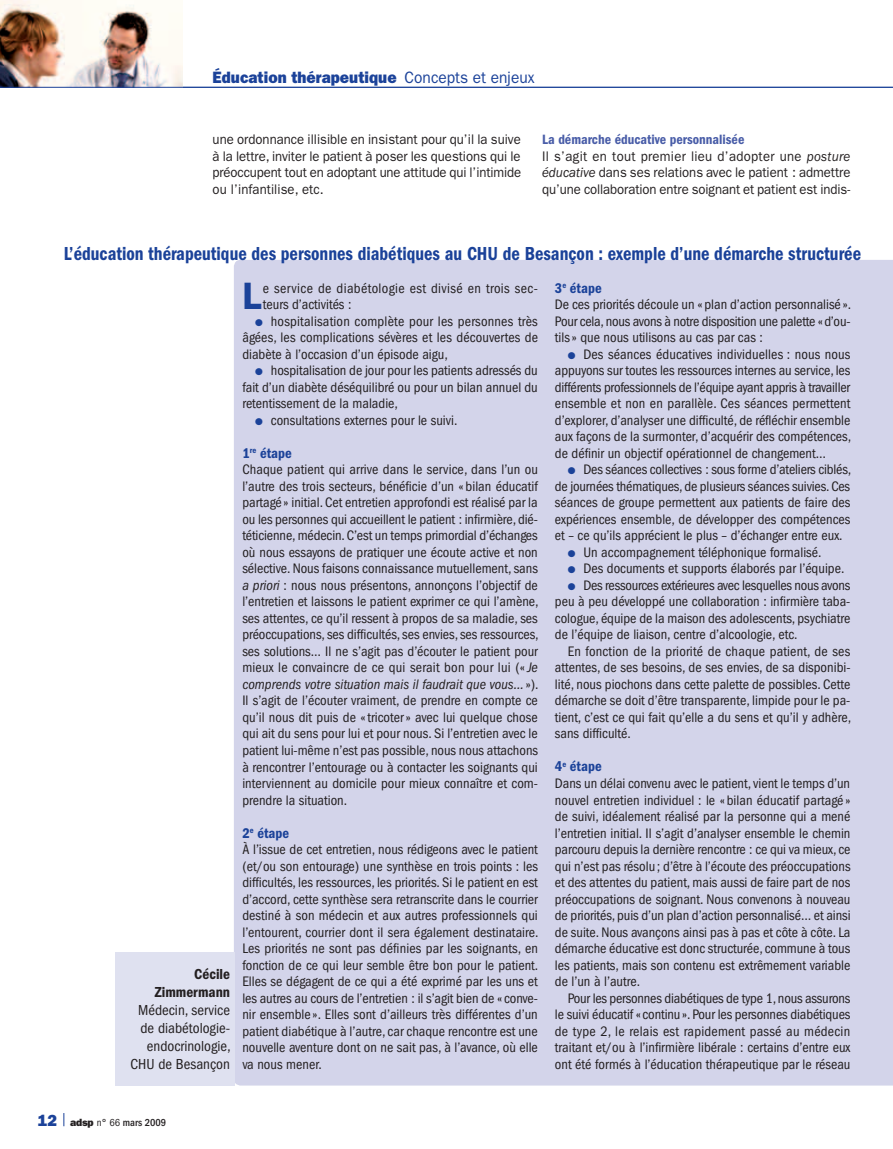
<style>
.page{position:relative;width:893px;height:1149px;background:#fff}
.page>*{position:absolute;margin:0;border:0;box-sizing:border-box;transform-origin:0 0}
.t1{font:600 38.25px "ITC Franklin Gothic Std";color:#1b4299}
.t2{font:19.5px "ITC Franklin Gothic Std Dm Cd";color:#1b4299;scale:.94 1}
.t3{font:16.5px "ITC Franklin Gothic Std Hvy";color:#1b4299;scale:.94 1}
.t4{font:condensed 15px/18px "ITC Franklin Gothic Std";color:#231f20;text-align:right}
.t5{font:15px/18px "ITC Franklin Gothic Std Dm Cd";color:#231f20;text-align:right}
.t6{font:14.55px "ITC Franklin Gothic Std Dm Cd";color:#1b4299}
.t7{font:condensed 14.25px/16.5px "ITC Franklin Gothic Std";color:#231f20;text-align:justify}
.t8{font:condensed 14.25px/16.5px "ITC Franklin Gothic Std";letter-spacing:.025em;color:#231f20}
.t9{font:13.95px/16.5px "ITC Franklin Gothic Std";letter-spacing:-.005em;color:#231f20;text-align:justify;scale:.94 1}
.t10{font:13.95px "ITC Franklin Gothic Std Dm Cd";color:#495da8}
.t11{font:500 condensed 10.5px "ITC Franklin Gothic Std";color:#231f20}
.s1{font-family:"ITC Franklin Gothic Std"}
.s2{font-style:italic}
.s3{color:#1b4299}
.s4{font-family:"ITC Franklin Gothic Std Hvy";font-weight:400;font-stretch:normal;font-size:16.2px;color:#1b4299}
.s5{font-family:"ITC Franklin Gothic Std Hvy";font-weight:400;font-stretch:normal}
.s6{font-weight:400}
</style>
<div class="page">
<svg style="left:64px;top:1113px;width:1px;height:12px"></svg>
<img style="left:0;top:0;width:183px;height:87px">
<hr style="left:0;top:87px;width:893px;height:1px;background:#1b4299">
<div style="left:234px;top:260px;width:659px;height:825px;background:#d3d4ea"></div>
<div style="left:115px;top:951px;width:119px;height:134px;background:#dfe1f0"></div>
<p class="t3" style="left:213px;top:68px;width:344px">Éducation thérapeutique <span class="s1">Concepts et enjeux</span></p>
<p class="t9" style="left:213px;top:131px;width:330px">une ordonnance illisible en insistant pour qu’il la suive à la lettre, inviter le patient à poser les questions qui le préoccupent tout en adoptant une attitude qui l’intimide ou l’infantilise, etc.</p>
<p class="t10" style="left:542px;top:131px;width:204px">La démarche éducative personnalisée</p>
<p class="t9" style="left:542px;top:148px;width:329px">Il s’agit en tout premier lieu d’adopter une <span class="s2">posture éducative</span> dans ses relations avec le patient : admettre qu’une collaboration entre soignant et patient est indis-</p>
<h2 class="t2" style="left:64px;top:242px;width:850px">L’éducation thérapeutique des personnes diabétiques au CHU de Besançon : exemple d’une démarche structurée</h2>
<h1 class="t1" style="left:242px;top:273px;width:21px">L</h1>
<p class="t8" style="left:263px;top:280px;width:277px">e service de diabétologie est divisé en trois sec&shy;teurs d’activités :</p>
<p class="t7" style="left:242px;top:313px;width:297px;text-indent:13px"><span class="s3">●</span> hospitalisation complète pour les personnes très âgées, les complications sévères et les découvertes de diabète à l’occasion d’un épisode aigu,</p>
<p class="t7" style="left:242px;top:362px;width:297px;text-indent:13px"><span class="s3">●</span> hospitalisation de jour pour les patients adressés du fait d’un diabète déséquilibré ou pour un bilan annuel du retentissement de la maladie,</p>
<p class="t7" style="left:255px;top:412px;width:204px"><span class="s3">●</span> consultations externes pour le suivi.</p>
<p class="t6" style="left:242px;top:444px;width:51px">1<sup>re</sup> étape</p>
<p class="t7" style="left:242px;top:461px;width:298px">Chaque patient qui arrive dans le service, dans l’un ou l’autre des trois secteurs, bénéficie d’un « bilan éducatif partagé » initial. Cet entretien approfondi est réalisé par la ou les personnes qui accueillent le patient : infirmière, dié&shy;téticienne, médecin. C’est un temps primordial d’échanges où nous essayons de pratiquer une écoute active et non sélective. Nous faisons connaissance mutuellement, sans <span class="s2">a priori</span> : nous nous présentons, annonçons l’objectif de l’entretien et laissons le patient exprimer ce qui l’amène, ses attentes, ce qu’il ressent à propos de sa maladie, ses préoccupations, ses difficultés, ses envies, ses ressources, ses solutions… Il ne s’agit pas d’écouter le patient pour mieux le convaincre de ce qui serait bon pour lui («<span class="s2">Je comprends votre situation mais il faudrait que vous…</span>»).<br>Il s’agit de l’écouter vraiment, de prendre en compte ce qu’il nous dit puis de «tricoter» avec lui quelque chose qui ait du sens pour lui et pour nous. Si l’entretien avec le patient lui-même n’est pas possible, nous nous attachons à rencontrer l’entourage ou à contacter les soignants qui interviennent au domicile pour mieux connaître et com&shy;prendre la situation.</p>
<p class="t6" style="left:242px;top:824px;width:48px">2<sup>e</sup> étape</p>
<p class="t7" style="left:242px;top:841px;width:298px">À l’issue de cet entretien, nous rédigeons avec le patient (et/ou son entourage) une synthèse en trois points : les difficultés, les ressources, les priorités. Si le patient en est d’accord, cette synthèse sera retranscrite dans le courrier destiné à son médecin et aux autres professionnels qui l’entourent, courrier dont il sera également destinataire.<br>Les priorités ne sont pas définies par les soignants, en fonction de ce qui leur semble être bon pour le patient.<br>Elles se dégagent de ce qui a été exprimé par les uns et les autres au cours de l’entretien : il s’agit bien de « conve&shy;nir ensemble ». Elles sont d’ailleurs très différentes d’un patient diabétique à l’autre, car chaque rencontre est une nouvelle aventure dont on ne sait pas, à l’avance, où elle va nous mener.</p>
<p class="t6" style="left:555px;top:279px;width:48px">3<sup>e</sup> étape</p>
<p class="t7" style="left:555px;top:296px;width:298px">De ces priorités découle un « plan d’action personnalisé ».<br>Pour cela, nous avons à notre disposition une palette «d’ou&shy;tils» que nous utilisons au cas par cas :</p>
<p class="t7" style="left:555px;top:346px;width:298px;text-indent:13px"><span class="s3">●</span> Des séances éducatives individuelles : nous nous appuyons sur toutes les ressources internes au service, les différents professionnels de l’équipe ayant appris à travailler ensemble et non en parallèle. Ces séances permettent d’explorer, d’analyser une difficulté, de réfléchir ensemble aux façons de la surmonter, d’acquérir des compétences, de définir un objectif opérationnel de changement…</p>
<p class="t7" style="left:555px;top:461px;width:298px;text-indent:13px"><span class="s3">●</span> Des séances collectives : sous forme d’ateliers ciblés, de journées thématiques, de plusieurs séances suivies. Ces séances de groupe permettent aux patients de faire des expériences ensemble, de développer des compétences et – ce qu’ils apprécient le plus – d’échanger entre eux.</p>
<p class="t7" style="left:568px;top:544px;width:255px"><span class="s3">●</span> Un accompagnement téléphonique formalisé.</p>
<p class="t7" style="left:568px;top:560px;width:278px"><span class="s3">●</span> Des documents et supports élaborés par l’équipe.</p>
<p class="t7" style="left:555px;top:577px;width:297px;text-indent:13px"><span class="s3">●</span> Des ressources extérieures avec lesquelles nous avons peu à peu développé une collaboration : infirmière taba&shy;cologue, équipe de la maison des adolescents, psychiatre de l’équipe de liaison, centre d’alcoologie, etc.</p>
<p class="t7" style="left:555px;top:643px;width:298px;text-indent:13px">En fonction de la priorité de chaque patient, de ses attentes, de ses besoins, de ses envies, de sa disponibi&shy;lité, nous piochons dans cette palette de possibles. Cette démarche se doit d’être transparente, limpide pour le pa&shy;tient, c’est ce qui fait qu’elle a du sens et qu’il y adhère, sans difficulté.</p>
<p class="t6" style="left:555px;top:758px;width:48px">4<sup>e</sup> étape</p>
<p class="t7" style="left:555px;top:775px;width:297px">Dans un délai convenu avec le patient, vient le temps d’un nouvel entretien individuel : le « bilan éducatif partagé » de suivi, idéalement réalisé par la personne qui a mené l’entretien initial. Il s’agit d’analyser ensemble le chemin parcouru depuis la dernière rencontre : ce qui va mieux, ce qui n’est pas résolu ; d’être à l’écoute des préoccupations et des attentes du patient, mais aussi de faire part de nos préoccupations de soignant. Nous convenons à nouveau de priorités, puis d’un plan d’action personnalisé… et ainsi de suite. Nous avançons ainsi pas à pas et côte à côte. La démarche éducative est donc structurée, commune à tous les patients, mais son contenu est extrêmement variable de l’un à l’autre.</p>
<p class="t7" style="left:555px;top:989px;width:297px;text-indent:13px">Pour les personnes diabétiques de type 1, nous assurons le suivi éducatif « continu». Pour les personnes diabétiques de type 2, le relais est rapidement passé au médecin traitant et/ou à l’infirmière libérale : certains d’entre eux ont été formés à l’éducation thérapeutique par le réseau</p>
<p class="t5" style="left:155px;top:964px;width:77px">Cécile<br>Zimmermann</p>
<p class="t4" style="left:131px;top:1000px;width:102px">Médecin, service de diabétologie&shy;endocrinologie,<br>CHU de Besançon</p>
<p class="t11" style="left:38px;top:1115px;width:130px"><span class="s4">12</span> <span class="s5">adsp</span> <span class="s6">n° 66</span> mars 2009</p>
</div>
